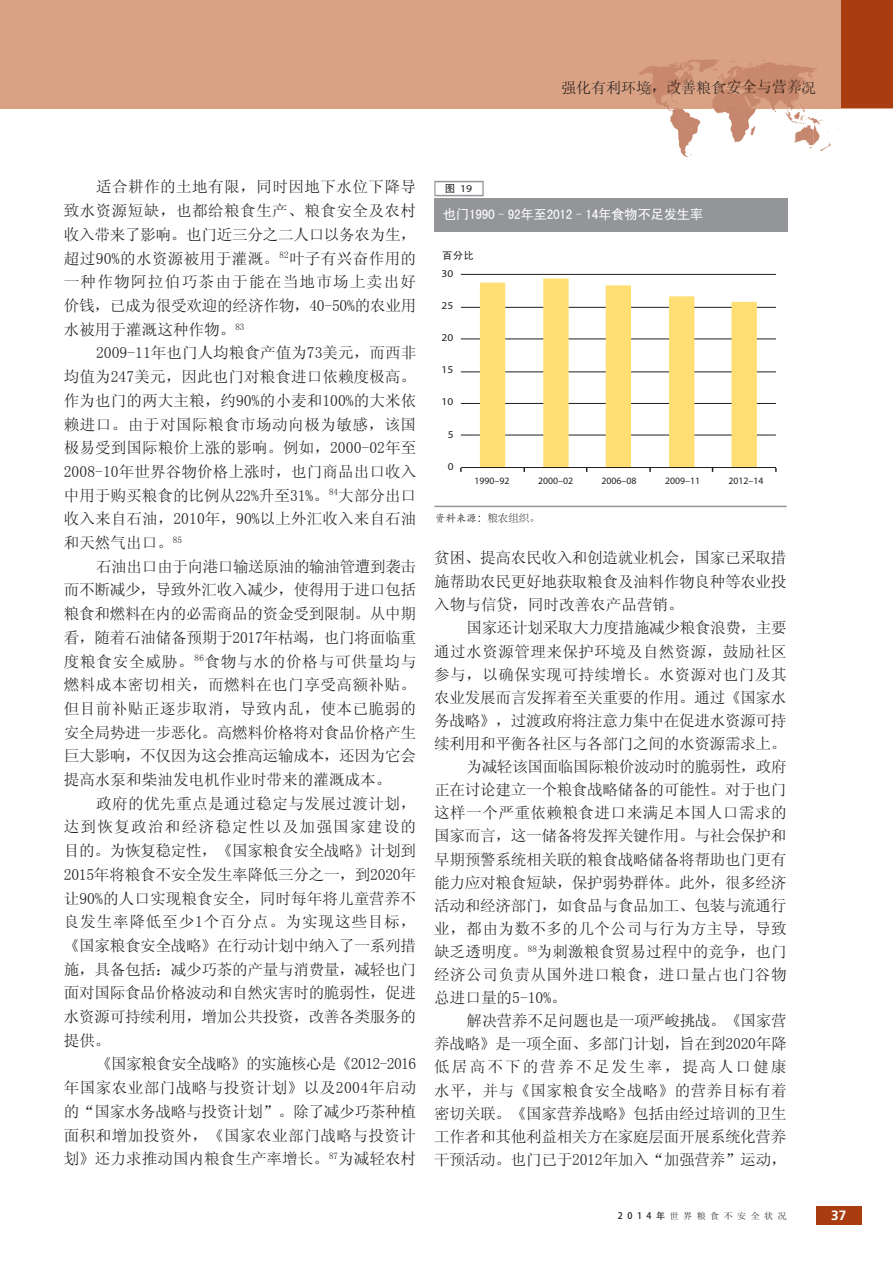
<style>
.page{position:relative;width:893px;height:1263px;background:#fff}
.page>*{position:absolute;margin:0;border:0;box-sizing:border-box;transform-origin:0 0}
.t1{font:15.6px/23.7px "Sim Sun";letter-spacing:-.02em;color:#231f20;text-align:justify}
.t2{font:15.6px "Sim Sun";letter-spacing:.03em;color:#231f20}
.t3{font:15.6px "Sim Sun";color:#231f20}
.t4{font:15.6px "Sim Sun";letter-spacing:.135em;color:#231f20}
.t5{font:15px "N Sim Sun";color:#231f20}
.t6{font:13.5px "Sim Hei";letter-spacing:-.03em;color:#fff}
.t7{font:700 13.5px "Frutiger";color:#fff}
.t8{font:10.5px "Frutiger LT Std";color:#231f20;scale:1.08 1}
.t9{font:10.5px "Adobe Kaiti Std";color:#231f20}
.t10{font:10.5px "Sim Hei";color:#231f20}
.t11{font:700 10.5px "Frutiger LT Std";color:#231f20;scale:1.11 1}
.t12{font:700 9.75px "Frutiger LT Std";color:#231f20}
.t13{font:9px "Sim Sun";letter-spacing:.5em;color:#231f20}
.s1{font-family:"Sim Hei";font-weight:400}
.s2{font-family:"Adobe Song Std";font-weight:300}
.s3{font-family:"Adobe Heiti Std"}
</style>
<div class="page">
<div style="left:0;top:0;width:893px;height:108px;background:#daa284"></div>
<div style="left:816px;top:1206px;width:45px;height:18px;background:#a93d10"></div>
<div style="left:842px;top:0;width:51px;height:108px;background:#a93d10"></div>
<svg style="left:806px;top:67px;width:11px;height:7px"></svg>
<hr style="left:434px;top:506px;width:352px;height:1px;background:#939598">
<div style="left:434px;top:199px;width:353px;height:33px;background:#939598"></div>
<hr style="left:461px;top:435px;width:315px;height:1px;background:#231f20">
<hr style="left:461px;top:403px;width:315px;height:1px;background:#231f20">
<hr style="left:461px;top:372px;width:315px;height:1px;background:#231f20">
<hr style="left:461px;top:339px;width:315px;height:1px;background:#231f20">
<hr style="left:461px;top:307px;width:315px;height:1px;background:#231f20">
<hr style="left:461px;top:274px;width:315px;height:1px;background:#231f20">
<svg style="left:480px;top:278px;width:277px;height:189px"></svg>
<hr style="left:461px;top:467px;width:315px;height:1px;background:#231f20">
<svg style="left:434px;top:181px;width:50px;height:15px"></svg>
<img style="left:686px;top:59px;width:51px;height:14px">
<img style="left:814px;top:118px;width:25px;height:33px">
<img style="left:639px;top:66px;width:13px;height:30px">
<p class="t5" style="left:561px;top:80px;width:256px">强化有利环境，改善粮食安全与营养况</p>
<p class="t1" style="left:64px;top:174px;width:354px;text-indent:32px">适合耕作的土地有限，同时因地下水位下降导致水资源短缺，也都给粮食生产、粮食安全及农村收入带来了影响。也门近三分之二人口以务农为生，超过90%的水资源被用于灌溉。<sup>82</sup>叶子有兴奋作用的一种作物阿拉伯巧茶由于能在当地市场上卖出好价钱，已成为很受欢迎的经济作物，40-50%的农业用水被用于灌溉这种作物。<sup>83</sup></p>
<p class="t1" style="left:64px;top:341px;width:354px;text-indent:32px">2009-11年也门人均粮食产值为73美元，而西非均值为247美元，因此也门对粮食进口依赖度极高。作为也门的两大主粮，约90%的小麦和100%的大米依赖进口。由于对国际粮食市场动向极为敏感，该国极易受到国际粮价上涨的影响。例如，2000-02年至2008-10年世界谷物价格上涨时，也门商品出口收入中用于购买粮食的比例从22%升至31%。<sup>84</sup>大部分出口收入来自石油，2010年，90%以上外汇收入来自石油和天然气出口。<sup>85</sup></p>
<p class="t1" style="left:64px;top:554px;width:354px;text-indent:32px">石油出口由于向港口输送原油的输油管遭到袭击而不断减少，导致外汇收入减少，使得用于进口包括粮食和燃料在内的必需商品的资金受到限制。从中期看，随着石油储备预期于2017年枯竭，也门将面临重度粮食安全威胁。<sup>86</sup>食物与水的价格与可供量均与燃料成本密切相关，而燃料在也门享受高额补贴。但目前补贴正逐步取消，导致内乱，使本已脆弱的安全局势进一步恶化。高燃料价格将对食品价格产生巨大影响，不仅因为这会推高运输成本，还因为它会提高水泵和柴油发电机作业时带来的灌溉成本。</p>
<p class="t1" style="left:64px;top:791px;width:354px;text-indent:32px">政府的优先重点是通过稳定与发展过渡计划，达到恢复政治和经济稳定性以及加强国家建设的目的。为恢复稳定性，《国家粮食安全战略》计划到2015年将粮食不安全发生率降低三分之一，到2020年让90%的人口实现粮食安全，同时每年将儿童营养不良发生率降低至少1个百分点。为实现这些目标，《国家粮食安全战略》在行动计划中纳入了一系列措施，具备包括：减少巧茶的产量与消费量，减轻也门面对国际食品价格波动和自然灾害时的脆弱性，促进水资源可持续利用，增加公共投资，改善各类服务的提供。</p>
<p class="t1" style="left:64px;top:1052px;width:354px;text-indent:32px">《国家粮食安全战略》的实施核心是《2012-2016年国家农业部门战略与投资计划》以及2004年启动的“国家水务战略与投资计划”。除了减少巧茶种植面积和增加投资外，《国家农业部门战略与投资计划》还力求推动国内粮食生产率增长。<sup>87</sup>为减轻农村</p>
<p class="t11" style="left:445px;top:182px;width:26px"><span class="s1">图</span> 19</p>
<p class="t6" style="left:443px;top:207px;width:262px">也门1990–92年至2012–14年食物不足发生率</p>
<p class="t10" style="left:442px;top:250px;width:33px">百分比</p>
<p class="t8" style="left:442px;top:267px;width:12px">30</p>
<p class="t8" style="left:442px;top:299px;width:12px">25</p>
<p class="t8" style="left:442px;top:331px;width:12px">20</p>
<p class="t8" style="left:442px;top:363px;width:12px">15</p>
<p class="t8" style="left:442px;top:395px;width:12px">10</p>
<p class="t8" style="left:448px;top:428px;width:7px">5</p>
<p class="t8" style="left:448px;top:460px;width:7px">0</p>
<p class="t12" style="left:475px;top:475px;width:36px">1990–92</p>
<p class="t12" style="left:538px;top:475px;width:36px">2000–02</p>
<p class="t12" style="left:602px;top:475px;width:36px">2006–08</p>
<p class="t12" style="left:665px;top:475px;width:36px">2009–11</p>
<p class="t12" style="left:729px;top:475px;width:36px">2012–14</p>
<p class="t9" style="left:435px;top:512px;width:106px">资料来源：<span class="s2">粮农组织。</span></p>
<p class="t1" style="left:434px;top:545px;width:354px">贫困、提高农民收入和创造就业机会，国家已采取措施帮助农民更好地获取粮食及油料作物良种等农业投入物与信贷，同时改善农产品营销。</p>
<p class="t1" style="left:467px;top:616px;width:322px">国家还计划采取大力度措施减少粮食浪费，主要</p>
<p class="t2" style="left:434px;top:643px;width:354px">通过水资源管理来保护环境及自然资源，鼓励社区</p>
<p class="t2" style="left:434px;top:666px;width:354px">参与，以确保实现可持续增长。水资源对也门及其</p>
<p class="t1" style="left:434px;top:685px;width:354px">农业发展而言发挥着至关重要的作用。通过《国家水</p>
<p class="t1" style="left:434px;top:708px;width:354px">务战略》，过渡政府将注意力集中在促进水资源可持</p>
<p class="t1" style="left:434px;top:732px;width:354px">续利用和平衡各社区与各部门之间的水资源需求上。</p>
<p class="t1" style="left:467px;top:755px;width:322px">为减轻该国面临国际粮价波动时的脆弱性，政府</p>
<p class="t1" style="left:434px;top:778px;width:354px">正在讨论建立一个粮食战略储备的可能性。对于也门</p>
<p class="t2" style="left:434px;top:805px;width:354px">这样一个严重依赖粮食进口来满足本国人口需求的</p>
<p class="t1" style="left:434px;top:824px;width:354px">国家而言，这一储备将发挥关键作用。与社会保护和</p>
<p class="t1" style="left:434px;top:847px;width:354px">早期预警系统相关联的粮食战略储备将帮助也门更有</p>
<p class="t1" style="left:434px;top:870px;width:354px">能力应对粮食短缺，保护弱势群体。此外，很多经济</p>
<p class="t1" style="left:434px;top:893px;width:354px">活动和经济部门，如食品与食品加工、包装与流通行</p>
<p class="t2" style="left:434px;top:920px;width:354px">业，都由为数不多的几个公司与行为方主导，导致</p>
<p class="t3" style="left:434px;top:943px;width:354px">缺乏透明度。<sup>88</sup>为刺激粮食贸易过程中的竞争，也门</p>
<p class="t2" style="left:434px;top:967px;width:354px">经济公司负责从国外进口粮食，进口量占也门谷物</p>
<p class="t3" style="left:434px;top:990px;width:134px">总进口量的5-10%。</p>
<p class="t1" style="left:466px;top:1009px;width:322px">解决营养不足问题也是一项严峻挑战。《国家营</p>
<p class="t1" style="left:434px;top:1032px;width:354px">养战略》是一项全面、多部门计划，旨在到2020年降</p>
<p class="t4" style="left:434px;top:1059px;width:354px">低居高不下的营养不足发生率，提高人口健康</p>
<p class="t2" style="left:434px;top:1082px;width:354px">水平，并与《国家粮食安全战略》的营养目标有着</p>
<p class="t1" style="left:434px;top:1101px;width:354px">密切关联。《国家营养战略》包括由经过培训的卫生</p>
<p class="t1" style="left:434px;top:1124px;width:354px">工作者和其他利益相关方在家庭层面开展系统化营养</p>
<p class="t1" style="left:434px;top:1147px;width:354px">干预活动。也门已于2012年加入“加强营养”运动，</p>
<p class="t13" style="left:618px;top:1211px;width:170px"><span class="s3">2014年</span>世界粮食不安全状况</p>
<p class="t7" style="left:831px;top:1207px;width:17px">37</p>
</div>
